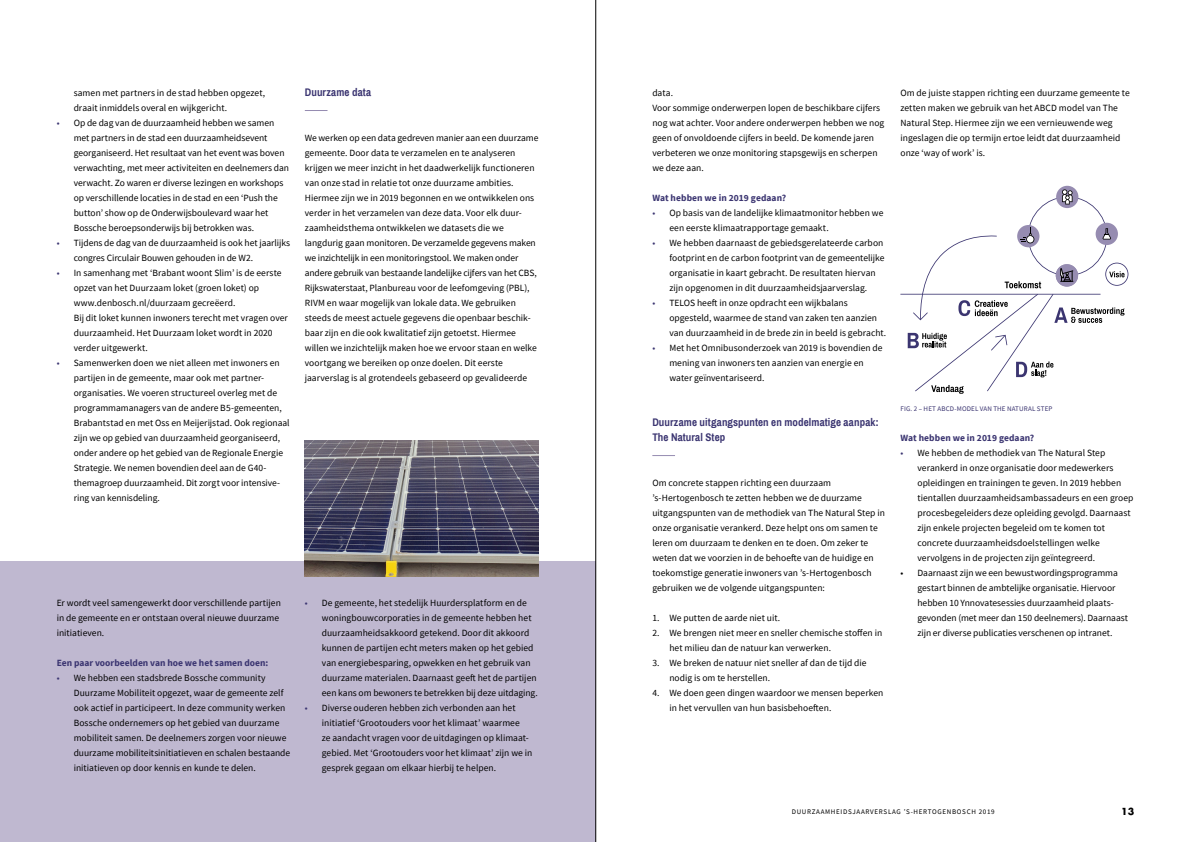
<style>
.page{position:relative;width:1191px;height:842px;background:#fff}
.page>*{position:absolute;margin:0;border:0;box-sizing:border-box;transform-origin:0 0}
.t1{font:700 11px/15px "Archivo Narrow";letter-spacing:.01em;color:#3b3571}
.t2{font:9.5px/15px "Source Sans Pro";letter-spacing:.005em;color:#000}
.t3{font:700 9.5px "Source Sans Pro";letter-spacing:.005em;color:#3b3571}
.t4{font:700 9.5px "Futura Std";color:#000}
.t5{font:7px "Source Sans Pro";letter-spacing:.1em;color:#000}
.t6{font:7px "Source Sans Pro";letter-spacing:.02em;color:#3b3571}
.s1{color:#3b3571}
</style>
<div class="page">
<svg style="left:652px;top:455px;width:23px;height:1px"></svg>
<svg style="left:305px;top:110px;width:22px;height:1px"></svg>
<div style="left:0;top:561px;width:595px;height:281px;background:#bfb8d0"></div>
<img style="left:305px;top:440px;width:234px;height:136px">
<hr style="left:900px;top:294px;width:200px;height:1px;background:#3b3570">
<div style="left:1056px;top:186px;width:22px;height:22px;background:#968cb1;border-radius:50%"></div>
<svg style="left:907px;top:189px;width:221px;height:205px"></svg>
<hr style="left:595px;top:0;width:1px;height:842px;background:#000">
<p class="t2" style="left:74px;top:85px;width:193px">samen met partners in de stad hebben opgezet, draait inmiddels overal en wijkgericht.</p>
<p class="t2" style="left:74px;top:115px;width:217px;text-indent:-17px"><span class="s1">•</span> Op de dag van de duurzaamheid hebben we samen met partners in de stad een duurzaamheidsevent georganiseerd. Het resultaat van het event was boven verwachting, met meer activiteiten en deelnemers dan verwacht. Zo waren er diverse lezingen en workshops op verschillende locaties in de stad en een ‘Push the button’ show op de Onderwijsboulevard waar het Bossche beroepsonderwijs bij betrokken was.</p>
<p class="t2" style="left:74px;top:235px;width:218px;text-indent:-17px"><span class="s1">•</span> Tijdens de dag van de duurzaamheid is ook het jaarlijks congres Circulair Bouwen gehouden in de W2.</p>
<p class="t2" style="left:74px;top:265px;width:216px;text-indent:-17px"><span class="s1">•</span> In samenhang met ‘Brabant woont Slim’ is de eerste opzet van het Duurzaam loket (groen loket) op www.denbosch.nl/duurzaam gecreëerd.<br>Bij dit loket kunnen inwoners terecht met vragen over duurzaamheid. Het Duurzaam loket wordt in 2020 verder uitgewerkt.</p>
<p class="t2" style="left:74px;top:355px;width:217px;text-indent:-17px"><span class="s1">•</span> Samenwerken doen we niet alleen met inwoners en partijen in de gemeente, maar ook met partner&shy;organisaties. We voeren structureel overleg met de programmamanagers van de andere B5-gemeenten, Brabantstad en met Oss en Meijerijstad. Ook regionaal zijn we op gebied van duurzaamheid georganiseerd, onder andere op het gebied van de Regionale Energie Strategie. We nemen bovendien deel aan de G40- themagroep duurzaamheid. Dit zorgt voor intensive&shy;ring van kennisdeling.</p>
<p class="t1" style="left:305px;top:85px;width:68px">Duurzame data</p>
<p class="t2" style="left:305px;top:130px;width:235px">We werken op een data gedreven manier aan een duurzame gemeente. Door data te verzamelen en te analyseren krijgen we meer inzicht in het daadwerkelijk functioneren van onze stad in relatie tot onze duurzame ambities.<br>Hiermee zijn we in 2019 begonnen en we ontwikkelen ons verder in het verzamelen van deze data. Voor elk duur&shy;zaamheidsthema ontwikkelen we datasets die we langdurig gaan monitoren. De verzamelde gegevens maken we inzichtelijk in een monitoringstool. We maken onder andere gebruik van bestaande landelijke cijfers van het CBS, Rijkswaterstaat, Planbureau voor de leefomgeving (PBL), RIVM en waar mogelijk van lokale data. We gebruiken steeds de meest actuele gegevens die openbaar beschik&shy;baar zijn en die ook kwalitatief zijn getoetst. Hiermee willen we inzichtelijk maken hoe we ervoor staan en welke voortgang we bereiken op onze doelen. Dit eerste jaarverslag is al grotendeels gebaseerd op gevalideerde</p>
<p class="t2" style="left:57px;top:595px;width:226px">Er wordt veel samengewerkt door verschillende partijen in de gemeente en er ontstaan overal nieuwe duurzame initiatieven.</p>
<p class="t3" style="left:57px;top:656px;width:213px">Een paar voorbeelden van hoe we het samen doen:</p>
<p class="t2" style="left:74px;top:670px;width:218px;text-indent:-17px"><span class="s1">•</span> We hebben een stadsbrede Bossche community Duurzame Mobiliteit opgezet, waar de gemeente zelf ook actief in participeert. In deze community werken Bossche ondernemers op het gebied van duurzame mobiliteit samen. De deelnemers zorgen voor nieuwe duurzame mobiliteitsinitiatieven en schalen bestaande initiatieven op door kennis en kunde te delen.</p>
<p class="t2" style="left:322px;top:595px;width:217px;text-indent:-17px"><span class="s1">•</span> De gemeente, het stedelijk Huurdersplatform en de woningbouwcorporaties in de gemeente hebben het duurzaamheidsakkoord getekend. Door dit akkoord kunnen de partijen echt meters maken op het gebied van energiebesparing, opwekken en het gebruik van duurzame materialen. Daarnaast geeft het de partijen een kans om bewoners te betrekken bij deze uitdaging.</p>
<p class="t2" style="left:322px;top:700px;width:212px;text-indent:-17px"><span class="s1">•</span> Diverse ouderen hebben zich verbonden aan het initiatief ‘Grootouders voor het klimaat’ waarmee<br>ze aandacht vragen voor de uitdagingen op klimaat&shy;gebied. Met ‘Grootouders voor het klimaat’ zijn we in gesprek gegaan om elkaar hierbij te helpen.</p>
<p class="t2" style="left:652px;top:85px;width:233px">data.<br>Voor sommige onderwerpen lopen de beschikbare cijfers nog wat achter. Voor andere onderwerpen hebben we nog geen of onvoldoende cijfers in beeld. De komende jaren verbeteren we onze monitoring stapsgewijs en scherpen we deze aan.</p>
<p class="t3" style="left:652px;top:191px;width:135px">Wat hebben we in 2019 gedaan?</p>
<p class="t2" style="left:669px;top:205px;width:215px;text-indent:-17px"><span class="s1">•</span> Op basis van de landelijke klimaatmonitor hebben we een eerste klimaatrapportage gemaakt.</p>
<p class="t2" style="left:669px;top:235px;width:217px;text-indent:-17px"><span class="s1">•</span> We hebben daarnaast de gebiedsgerelateerde carbon footprint en de carbon footprint van de gemeentelijke organisatie in kaart gebracht. De resultaten hiervan zijn opgenomen in dit duurzaamheidsjaarverslag.</p>
<p class="t2" style="left:669px;top:295px;width:218px;text-indent:-17px"><span class="s1">•</span> TELOS heeft in onze opdracht een wijkbalans opgesteld, waarmee de stand van zaken ten aanzien van duurzaamheid in de brede zin in beeld is gebracht.</p>
<p class="t2" style="left:669px;top:340px;width:215px;text-indent:-17px"><span class="s1">•</span> Met het Omnibusonderzoek van 2019 is bovendien de mening van inwoners ten aanzien van energie en water geïnventariseerd.</p>
<p class="t1" style="left:652px;top:415px;width:228px">Duurzame uitgangspunten en modelmatige aanpak:<br>The Natural Step</p>
<p class="t2" style="left:652px;top:475px;width:234px">Om concrete stappen richting een duurzaam ’s-Hertogenbosch te zetten hebben we de duurzame uitgangspunten van de methodiek van The Natural Step in onze organisatie verankerd. Deze helpt ons om samen te leren om duurzaam te denken en te doen. Om zeker te weten dat we voorzien in de behoefte van de huidige en toekomstige generatie inwoners van ’s-Hertogenbosch gebruiken we de volgende uitgangspunten:</p>
<p class="t2" style="left:652px;top:610px;width:129px">1. We putten de aarde niet uit.</p>
<p class="t2" style="left:669px;top:625px;width:214px;text-indent:-17px">2. We brengen niet meer en sneller chemische stoffen in het milieu dan de natuur kan verwerken.</p>
<p class="t2" style="left:669px;top:655px;width:199px;text-indent:-17px">3. We breken de natuur niet sneller af dan de tijd die nodig is om te herstellen.</p>
<p class="t2" style="left:669px;top:685px;width:216px;text-indent:-17px">4. We doen geen dingen waardoor we mensen beperken in het vervullen van hun basisbehoeften.</p>
<p class="t2" style="left:900px;top:85px;width:231px">Om de juiste stappen richting een duurzame gemeente te zetten maken we gebruik van het ABCD model van The Natural Step. Hiermee zijn we een vernieuwende weg ingeslagen die op termijn ertoe leidt dat duurzaamheid onze ‘way of work’ is.</p>
<p class="t6" style="left:900px;top:404px;width:153px">FIG. 2 – HET ABCD-MODEL VAN THE NATURAL STEP</p>
<p class="t3" style="left:900px;top:431px;width:135px">Wat hebben we in 2019 gedaan?</p>
<p class="t2" style="left:917px;top:445px;width:217px;text-indent:-17px"><span class="s1">•</span> We hebben de methodiek van The Natural Step verankerd in onze organisatie door medewerkers opleidingen en trainingen te geven. In 2019 hebben tientallen duurzaamheidsambassadeurs en een groep procesbegeleiders deze opleiding gevolgd. Daarnaast zijn enkele projecten begeleid om te komen tot concrete duurzaamheidsdoelstellingen welke vervolgens in de projecten zijn geïntegreerd.</p>
<p class="t2" style="left:917px;top:565px;width:212px;text-indent:-17px">• Daarnaast zijn we een bewustwordingsprogramma gestart binnen de ambtelijke organisatie. Hiervoor hebben 10 Ynnovatesessies duurzaamheid plaats&shy;gevonden (met meer dan 150 deelnemers). Daarnaast zijn er diverse publicaties verschenen op intranet.</p>
<p class="t5" style="left:791px;top:808px;width:204px">DUURZAAMHEIDSJAARVERSLAG ’S-HERTOGENBOSCH 2019</p>
<p class="t4" style="left:1121px;top:805px;width:15px">13</p>
</div>
